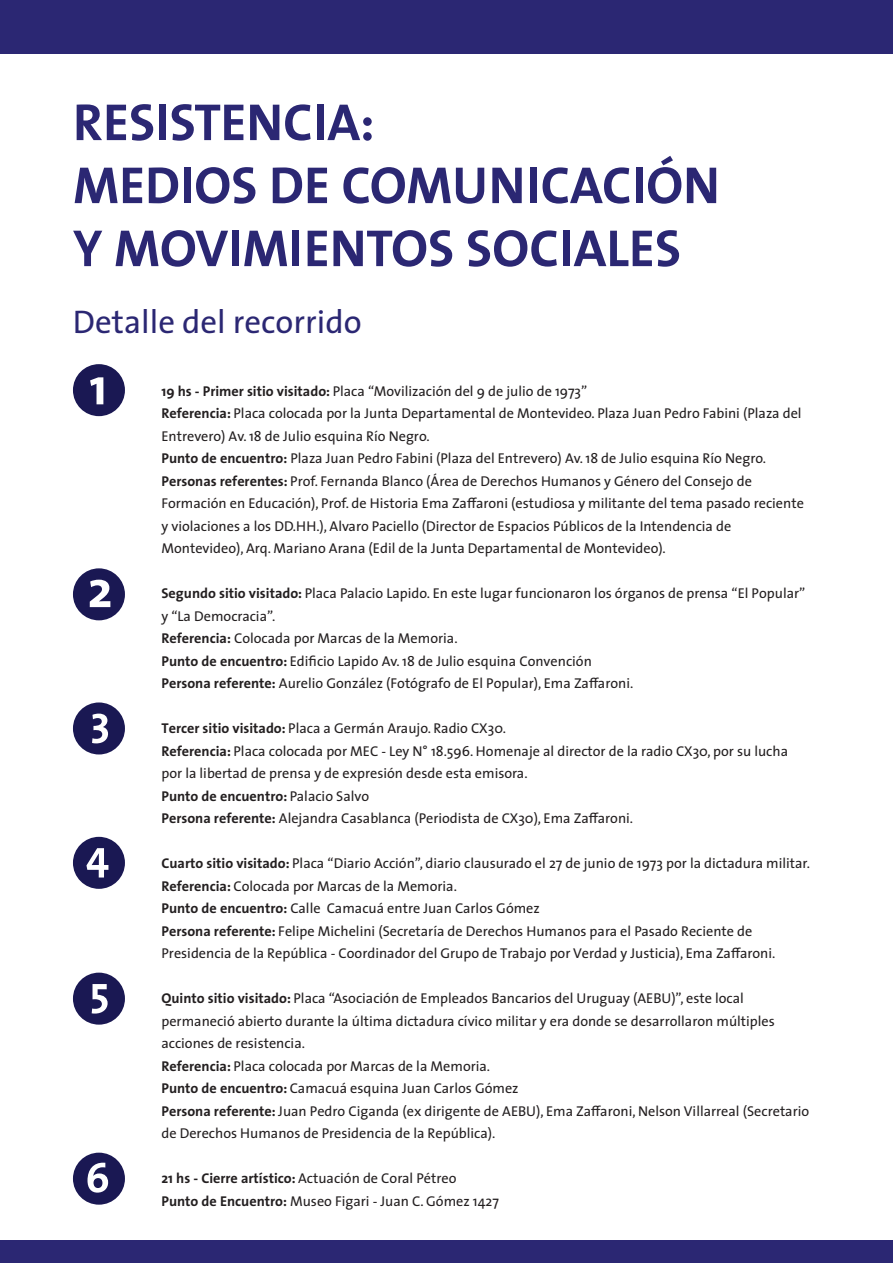
<style>
.page{position:relative;width:893px;height:1263px;background:#fff}
.page>*{position:absolute;margin:0;border:0;box-sizing:border-box;transform-origin:0 0}
.t1{font:700 52.5px/63px "The Sans";color:#2b2773}
.t2{font:32.85px "The Sans";color:#2b2773}
.t3{font:14.25px/22.5px "The Sans";color:#231f20}
.s1{font-weight:700}
</style>
<div class="page">
<div style="left:0;top:0;width:893px;height:53px;background:#2b2773"></div>
<div style="left:0;top:1240px;width:893px;height:23px;background:#2b2773"></div>
<div style="left:73px;top:364px;width:52px;height:52px;background:#1a1853;border-radius:50%"></div>
<svg style="left:90px;top:377px;width:13px;height:27px"></svg>
<div style="left:73px;top:568px;width:52px;height:52px;background:#1a1853;border-radius:50%"></div>
<svg style="left:90px;top:580px;width:20px;height:27px"></svg>
<div style="left:73px;top:702px;width:52px;height:52px;background:#1a1853;border-radius:50%"></div>
<svg style="left:92px;top:714px;width:16px;height:29px"></svg>
<div style="left:73px;top:837px;width:52px;height:52px;background:#1a1853;border-radius:50%"></div>
<svg style="left:86px;top:848px;width:22px;height:29px"></svg>
<div style="left:73px;top:973px;width:52px;height:52px;background:#1a1853;border-radius:50%"></div>
<svg style="left:92px;top:984px;width:16px;height:29px"></svg>
<div style="left:73px;top:1153px;width:52px;height:52px;background:#1a1853;border-radius:50%"></div>
<svg style="left:88px;top:1163px;width:20px;height:29px"></svg>
<h1 class="t1" style="left:73px;top:89px;width:648px">RESISTENCIA:<br>MEDIOS DE COMUNICACIÓN<br>Y MOVIMIENTOS SOCIALES</h1>
<h2 class="t2" style="left:73px;top:295px;width:290px">Detalle del recorrido</h2>
<p class="t3" style="left:161px;top:379px;width:644px"><span class="s1">19 hs - Primer sitio visitado:</span> Placa “Movilización del 9 de julio de 1973”<br><span class="s1">Referencia:</span> Placa colocada por la Junta Departamental de Montevideo. Plaza Juan Pedro Fabini (Plaza del Entrevero) Av. 18 de Julio esquina Río Negro.<br><span class="s1">Punto de encuentro:</span> Plaza Juan Pedro Fabini (Plaza del Entrevero) Av. 18 de Julio esquina Río Negro.<br><span class="s1">Personas referentes:</span> Prof. Fernanda Blanco (Área de Derechos Humanos y Género del Consejo de Formación en Educación), Prof. de Historia Ema Zaffaroni (estudiosa y militante del tema pasado reciente y violaciones a los DD.HH.), Alvaro Paciello (Director de Espacios Públicos de la Intendencia de Montevideo), Arq. Mariano Arana (Edil de la Junta Departamental de Montevideo).</p>
<p class="t3" style="left:161px;top:582px;width:645px"><span class="s1">Segundo sitio visitado:</span> Placa Palacio Lapido. En este lugar funcionaron los órganos de prensa “El Popular” y “La Democracia”.<br><span class="s1">Referencia:</span> Colocada por Marcas de la Memoria.<br><span class="s1">Punto de encuentro:</span> Edificio Lapido Av. 18 de Julio esquina Convención<br><span class="s1">Persona referente:</span> Aurelio González (Fotógrafo de El Popular), Ema Zaffaroni.</p>
<p class="t3" style="left:161px;top:717px;width:628px"><span class="s1">Tercer sitio visitado:</span> Placa a Germán Araujo. Radio CX30.<br><span class="s1">Referencia:</span> Placa colocada por MEC - Ley N° 18.596. Homenaje al director de la radio CX30, por su lucha por la libertad de prensa y de expresión desde esta emisora.<br><span class="s1">Punto de encuentro:</span> Palacio Salvo<br><span class="s1">Persona referente:</span> Alejandra Casablanca (Periodista de CX30), Ema Zaffaroni.</p>
<p class="t3" style="left:161px;top:852px;width:650px"><span class="s1">Cuarto sitio visitado:</span> Placa “Diario Acción”, diario clausurado el 27 de junio de 1973 por la dictadura militar.<br><span class="s1">Referencia:</span> Colocada por Marcas de la Memoria.<br><span class="s1">Punto de encuentro:</span> Calle Camacuá entre Juan Carlos Gómez<br><span class="s1">Persona referente:</span> Felipe Michelini (Secretaría de Derechos Humanos para el Pasado Reciente de Presidencia de la República - Coordinador del Grupo de Trabajo por Verdad y Justicia), Ema Zaffaroni.</p>
<p class="t3" style="left:161px;top:987px;width:649px"><span class="s1">Quinto sitio visitado:</span> Placa “Asociación de Empleados Bancarios del Uruguay (AEBU)”, este local permaneció abierto durante la última dictadura cívico militar y era donde se desarrollaron múltiples acciones de resistencia.<br><span class="s1">Referencia:</span> Placa colocada por Marcas de la Memoria.<br><span class="s1">Punto de encuentro:</span> Camacuá esquina Juan Carlos Gómez<br><span class="s1">Persona referente:</span> Juan Pedro Ciganda (ex dirigente de AEBU), Ema Zaffaroni, Nelson Villarreal (Secretario de Derechos Humanos de Presidencia de la República).</p>
<p class="t3" style="left:161px;top:1167px;width:339px"><span class="s1">21 hs - Cierre artístico:</span> Actuación de Coral Pétreo<br><span class="s1">Punto de Encuentro:</span> Museo Figari - Juan C. Gómez 1427</p>
</div>
